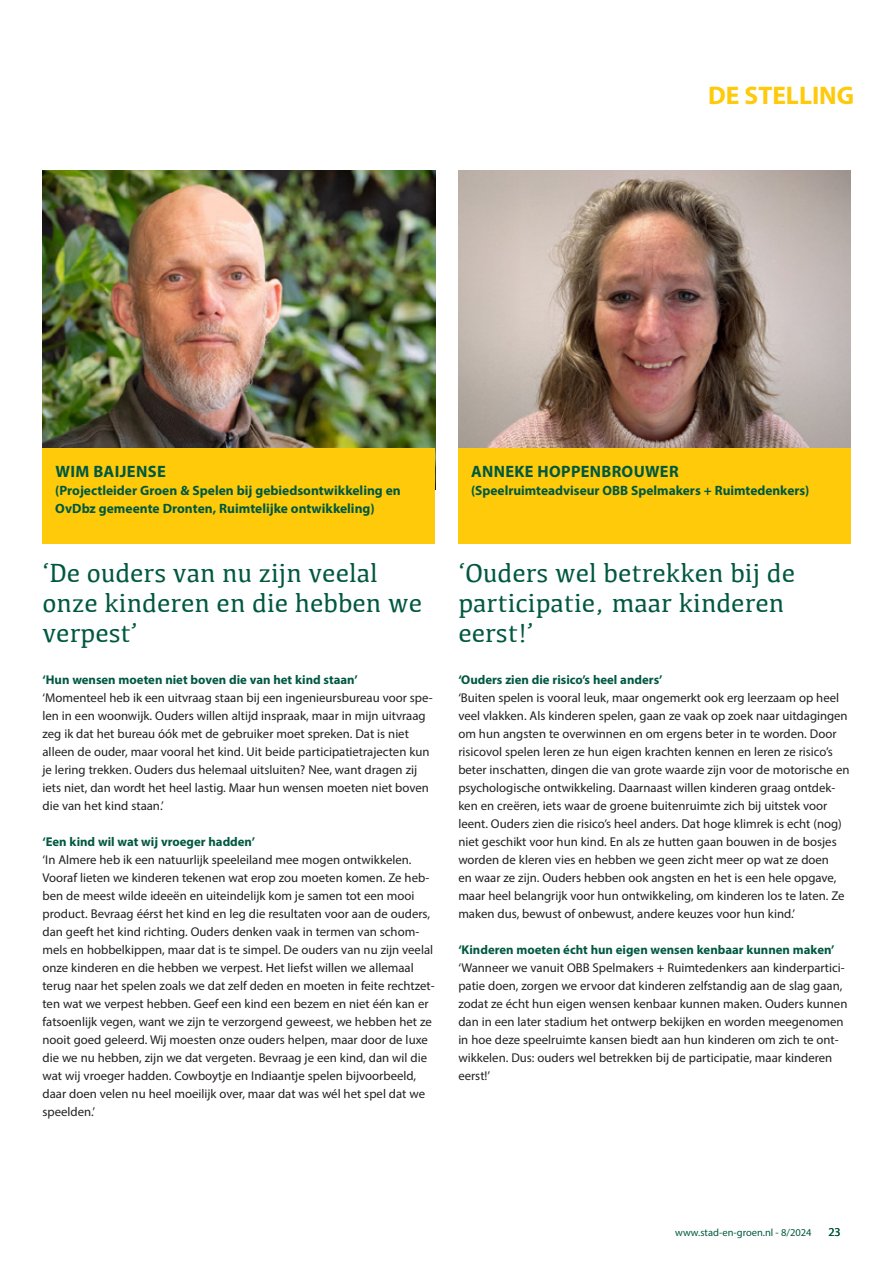
<style>
.page{position:relative;width:893px;height:1263px;background:#fff}
.page>*{position:absolute;margin:0;border:0;box-sizing:border-box;transform-origin:0 0}
.t1{font:27px/30px "Kefa";color:#005840}
.t2{font:700 25.5px "Myriad Pro";color:#feca0a}
.t3{font:700 16.5px "Myriad Pro";letter-spacing:.02em;color:#005840}
.t4{font:700 13.5px/18px "Myriad Pro";color:#005840}
.t5{font:12.75px/18px "Myriad Pro";color:#231f20}
.t6{font:700 12.75px "Myriad Pro";color:#005840}
.t7{font:12px "Myriad Pro";color:#005840}
.t8{font:10.5px "Myriad Pro";color:#005840}
</style>
<div class="page">
<img style="left:43px;top:170px;width:392px;height:278px">
<div style="left:43px;top:448px;width:392px;height:96px;background:#feca0a"></div>
<img style="left:458px;top:170px;width:393px;height:278px">
<div style="left:458px;top:448px;width:393px;height:96px;background:#feca0a"></div>
<h2 class="t2" style="left:708px;top:79px;width:148px">DE STELLING</h2>
<p class="t3" style="left:55px;top:461px;width:112px">WIM BAIJENSE</p>
<p class="t4" style="left:55px;top:481px;width:347px">(Projectleider Groen &amp; Spelen bij gebiedsontwikkeling en<br>OvDbz gemeente Dronten, Ruimtelijke ontwikkeling)</p>
<p class="t3" style="left:471px;top:461px;width:209px">ANNEKE HOPPENBROUWER</p>
<p class="t4" style="left:471px;top:481px;width:340px">(Speelruimteadviseur OBB Spelmakers + Ruimtedenkers)</p>
<h1 class="t1" style="left:43px;top:557px;width:381px">‘De ouders van nu zijn veelal onze kinderen en die hebben we verpest’</h1>
<h1 class="t1" style="left:458px;top:557px;width:338px">‘Ouders wel betrekken bij de participatie, maar kinderen eerst!’</h1>
<p class="t6" style="left:43px;top:671px;width:317px">‘Hun wensen moeten niet boven die van het kind staan’</p>
<p class="t5" style="left:43px;top:689px;width:392px">‘Momenteel heb ik een uitvraag staan bij een ingenieursbureau voor spe&shy;len in een woonwijk. Ouders willen altijd inspraak, maar in mijn uitvraag zeg ik dat het bureau óók met de gebruiker moet spreken. Dat is niet alleen de ouder, maar vooral het kind. Uit beide participatietrajecten kun je lering trekken. Ouders dus helemaal uitsluiten? Nee, want dragen zij iets niet, dan wordt het heel lastig. Maar hun wensen moeten niet boven die van het kind staan.’</p>
<p class="t6" style="left:43px;top:833px;width:214px">‘Een kind wil wat wij vroeger hadden’</p>
<p class="t5" style="left:43px;top:851px;width:394px">‘In Almere heb ik een natuurlijk speeleiland mee mogen ontwikkelen.<br>Vooraf lieten we kinderen tekenen wat erop zou moeten komen. Ze heb&shy;ben de meest wilde ideeën en uiteindelijk kom je samen tot een mooi product. Bevraag éérst het kind en leg die resultaten voor aan de ouders, dan geeft het kind richting. Ouders denken vaak in termen van schom&shy;mels en hobbelkippen, maar dat is te simpel. De ouders van nu zijn veelal onze kinderen en die hebben we verpest. Het liefst willen we allemaal terug naar het spelen zoals we dat zelf deden en moeten in feite rechtzet&shy;ten wat we verpest hebben. Geef een kind een bezem en niet één kan er fatsoenlijk vegen, want we zijn te verzorgend geweest, we hebben het ze nooit goed geleerd. Wij moesten onze ouders helpen, maar door de luxe die we nu hebben, zijn we dat vergeten. Bevraag je een kind, dan wil die wat wij vroeger hadden. Cowboytje en Indiaantje spelen bijvoorbeeld, daar doen velen nu heel moeilijk over, maar dat was wél het spel dat we speelden.’</p>
<p class="t6" style="left:458px;top:671px;width:206px">‘Ouders zien die risico’s heel anders’</p>
<p class="t5" style="left:458px;top:689px;width:393px">‘Buiten spelen is vooral leuk, maar ongemerkt ook erg leerzaam op heel veel vlakken. Als kinderen spelen, gaan ze vaak op zoek naar uitdagingen om hun angsten te overwinnen en om ergens beter in te worden. Door risicovol spelen leren ze hun eigen krachten kennen en leren ze risico’s beter inschatten, dingen die van grote waarde zijn voor de motorische en psychologische ontwikkeling. Daarnaast willen kinderen graag ontdek&shy;ken en creëren, iets waar de groene buitenruimte zich bij uitstek voor leent. Ouders zien die risico’s heel anders. Dat hoge klimrek is echt (nog) niet geschikt voor hun kind. En als ze hutten gaan bouwen in de bosjes worden de kleren vies en hebben we geen zicht meer op wat ze doen<br>en waar ze zijn. Ouders hebben ook angsten en het is een hele opgave, maar heel belangrijk voor hun ontwikkeling, om kinderen los te laten. Ze maken dus, bewust of onbewust, andere keuzes voor hun kind.’</p>
<p class="t6" style="left:458px;top:941px;width:378px">‘Kinderen moeten écht hun eigen wensen kenbaar kunnen maken’</p>
<p class="t5" style="left:458px;top:959px;width:391px">‘Wanneer we vanuit OBB Spelmakers + Ruimtedenkers aan kinderpartici&shy;patie doen, zorgen we ervoor dat kinderen zelfstandig aan de slag gaan, zodat ze écht hun eigen wensen kenbaar kunnen maken. Ouders kunnen dan in een later stadium het ontwerp bekijken en worden meegenomen in hoe deze speelruimte kansen biedt aan hun kinderen om zich te ont&shy;wikkelen. Dus: ouders wel betrekken bij de participatie, maar kinderen eerst!’</p>
<p class="t8" style="left:675px;top:1226px;width:138px">www.stad-en-groen.nl - 8/2024</p>
<p class="t7" style="left:828px;top:1224px;width:14px">23</p>
</div>
